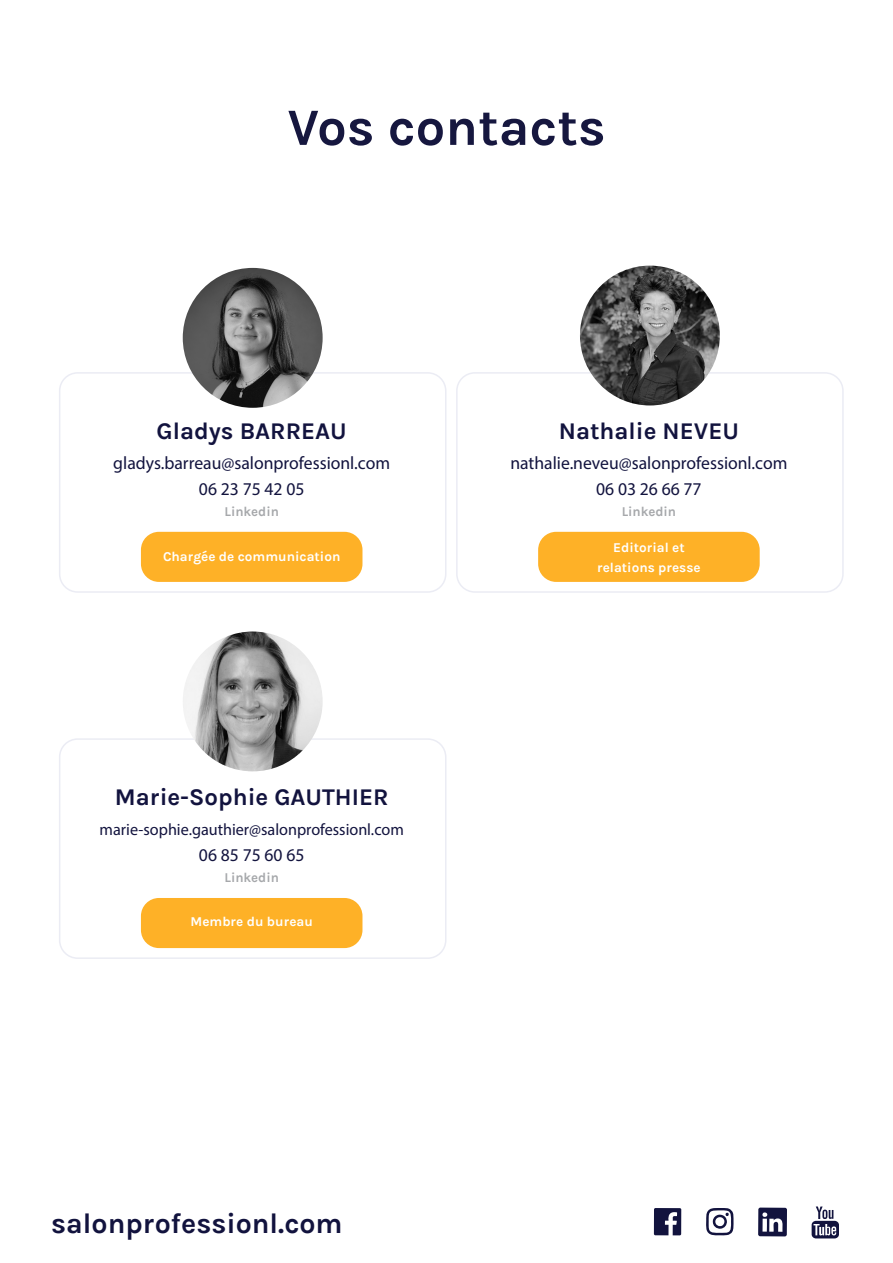
<style>
.page{position:relative;width:893px;height:1263px;background:#fff}
.page>*{position:absolute;margin:0;border:0;box-sizing:border-box;transform-origin:0 0}
.t1{font:700 52.5px "Karla";color:#16173f}
.t2{font:700 28.5px "Karla";color:#12133e}
.t3{font:700 24px "Karla";color:#12133e}
.t4{font:18px "Myriad Pro";color:#12133e}
.t5{font:16.5px "Myriad Pro";color:#12133e}
.t6{font:700 13.5px "Karla";color:#fff}
.t7{font:700 13.5px "Karla";color:#a6a8ab}
</style>
<div class="page">
<div style="left:59px;top:372px;width:387px;height:221px;border:2px solid #ebecf4;border-radius:18px"></div>
<div style="left:141px;top:532px;width:221px;height:50px;background:#feb127;border-radius:18px"></div>
<div style="left:456px;top:372px;width:388px;height:221px;border:2px solid #ebecf4;border-radius:18px"></div>
<div style="left:538px;top:532px;width:222px;height:50px;background:#feb127;border-radius:18px"></div>
<div style="left:59px;top:738px;width:387px;height:221px;border:2px solid #ebecf4;border-radius:18px"></div>
<div style="left:141px;top:898px;width:221px;height:50px;background:#feb127;border-radius:18px"></div>
<img style="left:183px;top:268px;width:140px;height:140px;border-radius:70px">
<img style="left:183px;top:631px;width:140px;height:140px;border-radius:70px">
<img style="left:580px;top:266px;width:140px;height:139px;border-radius:70px">
<svg style="left:654px;top:1208px;width:27px;height:27px"></svg>
<svg style="left:706px;top:1208px;width:28px;height:27px"></svg>
<svg style="left:758px;top:1207px;width:29px;height:29px"></svg>
<svg style="left:812px;top:1206px;width:27px;height:32px"></svg>
<p class="t1" style="left:287px;top:97px;width:320px">Vos contacts</p>
<p class="t3" style="left:157px;top:417px;width:192px">Gladys BARREAU</p>
<p class="t4" style="left:113px;top:452px;width:278px">gladys.barreau@salonprofessionl.com</p>
<p class="t4" style="left:199px;top:478px;width:107px">06 23 75 42 05</p>
<p class="t7" style="left:224px;top:503px;width:56px">Linkedin</p>
<p class="t6" style="left:163px;top:549px;width:179px">Chargée de communication</p>
<p class="t3" style="left:115px;top:783px;width:276px">Marie-Sophie GAUTHIER</p>
<p class="t5" style="left:100px;top:820px;width:306px">marie-sophie.gauthier@salonprofessionl.com</p>
<p class="t4" style="left:199px;top:844px;width:107px">06 85 75 60 65</p>
<p class="t7" style="left:224px;top:869px;width:56px">Linkedin</p>
<p class="t6" style="left:191px;top:914px;width:124px">Membre du bureau</p>
<p class="t3" style="left:559px;top:417px;width:182px">Nathalie NEVEU</p>
<p class="t4" style="left:510px;top:452px;width:279px">nathalie.neveu@salonprofessionl.com</p>
<p class="t4" style="left:596px;top:478px;width:107px">06 03 26 66 77</p>
<p class="t7" style="left:622px;top:503px;width:56px">Linkedin</p>
<p class="t6" style="left:613px;top:539px;width:73px">Editorial et</p>
<p class="t6" style="left:597px;top:560px;width:105px">relations presse</p>
<p class="t2" style="left:51px;top:1206px;width:293px">salonprofessionl.com</p>
</div>
